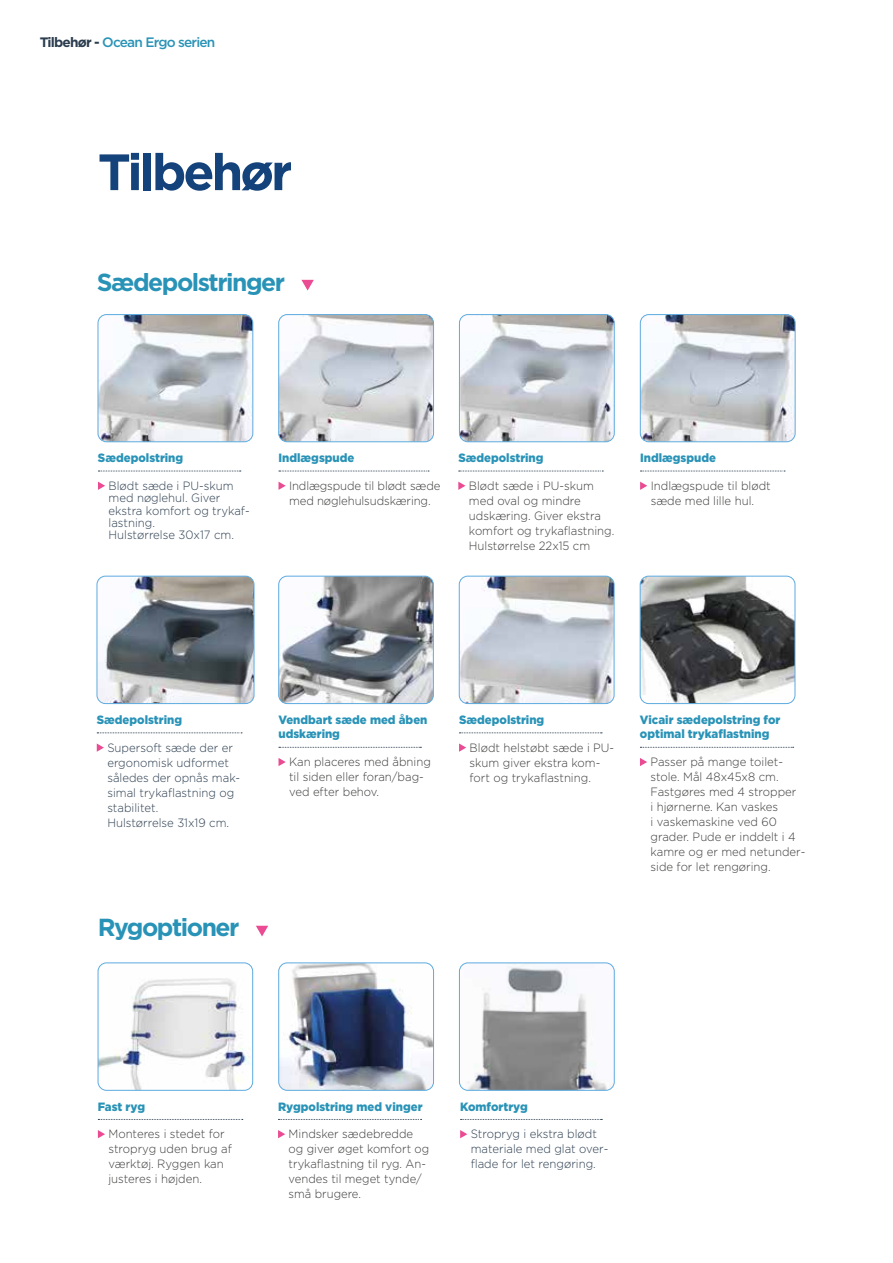
<style>
.page{position:relative;width:893px;height:1263px;background:#fff}
.page>*{position:absolute;margin:0;border:0;box-sizing:border-box;transform-origin:0 0}
.t1{font:700 51px "Gotham";letter-spacing:-.06em;color:#14427a}
.t2{font:700 24.6px "Gotham";letter-spacing:-.06em;color:#2993b7}
.t3{font:500 13.65px "Gotham";letter-spacing:-.06em;color:#2993b7}
.t4{font:300 12px/15px "Gotham";color:#3c3c3b;scale:.95 1}
.t5{font:300 12px/15px "Gotham";color:#2b3d4f;scale:.95 1}
.t6{font:900 12px/14.4px "Gotham";color:#2993b7;scale:.95 1}
.s1{font-weight:700;color:#2b3d4f}
</style>
<div class="page">
<img style="left:98px;top:315px;width:155px;height:127px">
<div style="left:98px;top:314px;width:155px;height:128px;border:1px solid #5dabdf;border-radius:9px"></div>
<img style="left:279px;top:315px;width:155px;height:127px">
<div style="left:279px;top:314px;width:155px;height:128px;border:1px solid #5dabdf;border-radius:9px"></div>
<img style="left:460px;top:315px;width:154px;height:127px">
<div style="left:459px;top:314px;width:155px;height:128px;border:1px solid #5dabdf;border-radius:9px"></div>
<img style="left:640px;top:315px;width:155px;height:127px">
<div style="left:640px;top:314px;width:155px;height:128px;border:1px solid #5dabdf;border-radius:9px"></div>
<img style="left:279px;top:576px;width:154px;height:127px">
<div style="left:279px;top:576px;width:155px;height:128px;border:1px solid #5dabdf;border-radius:9px"></div>
<img style="left:459px;top:576px;width:155px;height:127px">
<div style="left:459px;top:576px;width:155px;height:128px;border:1px solid #5dabdf;border-radius:9px"></div>
<img style="left:97px;top:576px;width:157px;height:127px">
<div style="left:97px;top:576px;width:157px;height:128px;border:1px solid #5dabdf;border-radius:9px"></div>
<img style="left:98px;top:963px;width:155px;height:127px">
<div style="left:98px;top:963px;width:155px;height:127px;border:1px solid #5dabdf;border-radius:9px"></div>
<img style="left:279px;top:963px;width:155px;height:127px">
<div style="left:279px;top:963px;width:155px;height:127px;border:1px solid #5dabdf;border-radius:9px"></div>
<img style="left:459px;top:963px;width:155px;height:127px">
<div style="left:459px;top:963px;width:155px;height:127px;border:1px solid #5dabdf;border-radius:9px"></div>
<img style="left:640px;top:576px;width:155px;height:127px">
<div style="left:640px;top:576px;width:155px;height:128px;border:1px solid #5dabdf;border-radius:9px"></div>
<svg style="left:98px;top:471px;width:143px;height:1px"></svg>
<svg style="left:98px;top:482px;width:7px;height:8px"></svg>
<svg style="left:279px;top:747px;width:142px;height:1px"></svg>
<svg style="left:279px;top:758px;width:7px;height:8px"></svg>
<svg style="left:98px;top:1119px;width:145px;height:1px"></svg>
<svg style="left:98px;top:1130px;width:7px;height:8px"></svg>
<svg style="left:279px;top:471px;width:150px;height:1px"></svg>
<svg style="left:279px;top:482px;width:7px;height:8px"></svg>
<svg style="left:459px;top:732px;width:143px;height:1px"></svg>
<svg style="left:459px;top:743px;width:7px;height:9px"></svg>
<svg style="left:459px;top:471px;width:144px;height:1px"></svg>
<svg style="left:458px;top:482px;width:7px;height:8px"></svg>
<svg style="left:278px;top:1119px;width:144px;height:1px"></svg>
<svg style="left:278px;top:1130px;width:7px;height:8px"></svg>
<svg style="left:97px;top:732px;width:145px;height:1px"></svg>
<svg style="left:97px;top:743px;width:7px;height:9px"></svg>
<svg style="left:461px;top:1119px;width:141px;height:1px"></svg>
<svg style="left:460px;top:1130px;width:7px;height:8px"></svg>
<svg style="left:640px;top:471px;width:145px;height:1px"></svg>
<svg style="left:640px;top:482px;width:7px;height:8px"></svg>
<svg style="left:301px;top:280px;width:13px;height:11px"></svg>
<svg style="left:256px;top:926px;width:12px;height:10px"></svg>
<svg style="left:640px;top:747px;width:154px;height:1px"></svg>
<svg style="left:640px;top:758px;width:7px;height:8px"></svg>
<p class="t3" style="left:40px;top:35px;width:177px"><span class="s1">Tilbehør -</span> Ocean Ergo serien</p>
<h1 class="t1" style="left:98px;top:138px;width:196px">Tilbehør</h1>
<h2 class="t2" style="left:97px;top:266px;width:190px">Sædepolstringer</h2>
<p class="t6" style="left:98px;top:451px;width:91px">Sædepolstring</p>
<p class="t5" style="left:109px;top:479px;width:150px;line-height:12.3px">Blødt sæde i PU-skum med nøglehul. Giver ekstra komfort og trykaf&shy;lastning.<br>Hulstørrelse 30x17 cm.</p>
<p class="t6" style="left:279px;top:451px;width:81px">Indlægspude</p>
<p class="t4" style="left:289px;top:478px;width:161px">Indlægspude til blødt sæde med nøglehulsudskæring.</p>
<p class="t6" style="left:458px;top:451px;width:91px">Sædepolstring</p>
<p class="t4" style="left:469px;top:478px;width:155px">Blødt sæde i PU-skum med oval og mindre udskæring. Giver ekstra komfort og trykaflastning.<br>Hulstørrelse 22x15 cm</p>
<p class="t6" style="left:640px;top:451px;width:81px">Indlægspude</p>
<p class="t4" style="left:651px;top:478px;width:128px">Indlægspude til blødt sæde med lille hul.</p>
<p class="t6" style="left:97px;top:712px;width:91px">Sædepolstring</p>
<p class="t5" style="left:107px;top:740px;width:141px">Supersoft sæde der er ergonomisk udformet således der opnås mak&shy;simal trykaflastning og stabilitet.<br>Hulstørrelse 31x19 cm.</p>
<h2 class="t2" style="left:98px;top:911px;width:143px">Rygoptioner</h2>
<p class="t6" style="left:279px;top:712px;width:158px">Vendbart sæde med åben udskæring</p>
<p class="t4" style="left:289px;top:754px;width:151px">Kan placeres med åbning til siden eller foran/bag&shy;ved efter behov.</p>
<p class="t6" style="left:459px;top:712px;width:91px">Sædepolstring</p>
<p class="t4" style="left:470px;top:740px;width:154px">Blødt helstøbt sæde i PU&shy;skum giver ekstra kom&shy;fort og trykaflastning.</p>
<p class="t6" style="left:640px;top:712px;width:149px">Vicair sædepolstring for optimal trykaflastning</p>
<p class="t4" style="left:650px;top:754px;width:165px">Passer på mange toilet&shy;stole. Mål 48x45x8 cm.<br>Fastgøres med 4 stropper<br>i hjørnerne. Kan vaskes<br>i vaskemaskine ved 60 grader. Pude er inddelt i 4 kamre og er med netunder&shy;side for let rengøring.</p>
<p class="t6" style="left:98px;top:1099px;width:51px">Fast ryg</p>
<p class="t4" style="left:108px;top:1126px;width:131px">Monteres i stedet for stropryg uden brug af værktøj. Ryggen kan justeres i højden.</p>
<p class="t6" style="left:278px;top:1099px;width:154px">Rygpolstring med vinger</p>
<p class="t4" style="left:289px;top:1126px;width:149px">Mindsker sædebredde og giver øget komfort og trykaflastning til ryg. An&shy;vendes til meget tynde/ små brugere.</p>
<p class="t6" style="left:460px;top:1099px;width:73px">Komfortryg</p>
<p class="t5" style="left:471px;top:1126px;width:146px">Stropryg i ekstra blødt materiale med glat over&shy;flade for let rengøring.</p>
</div>
